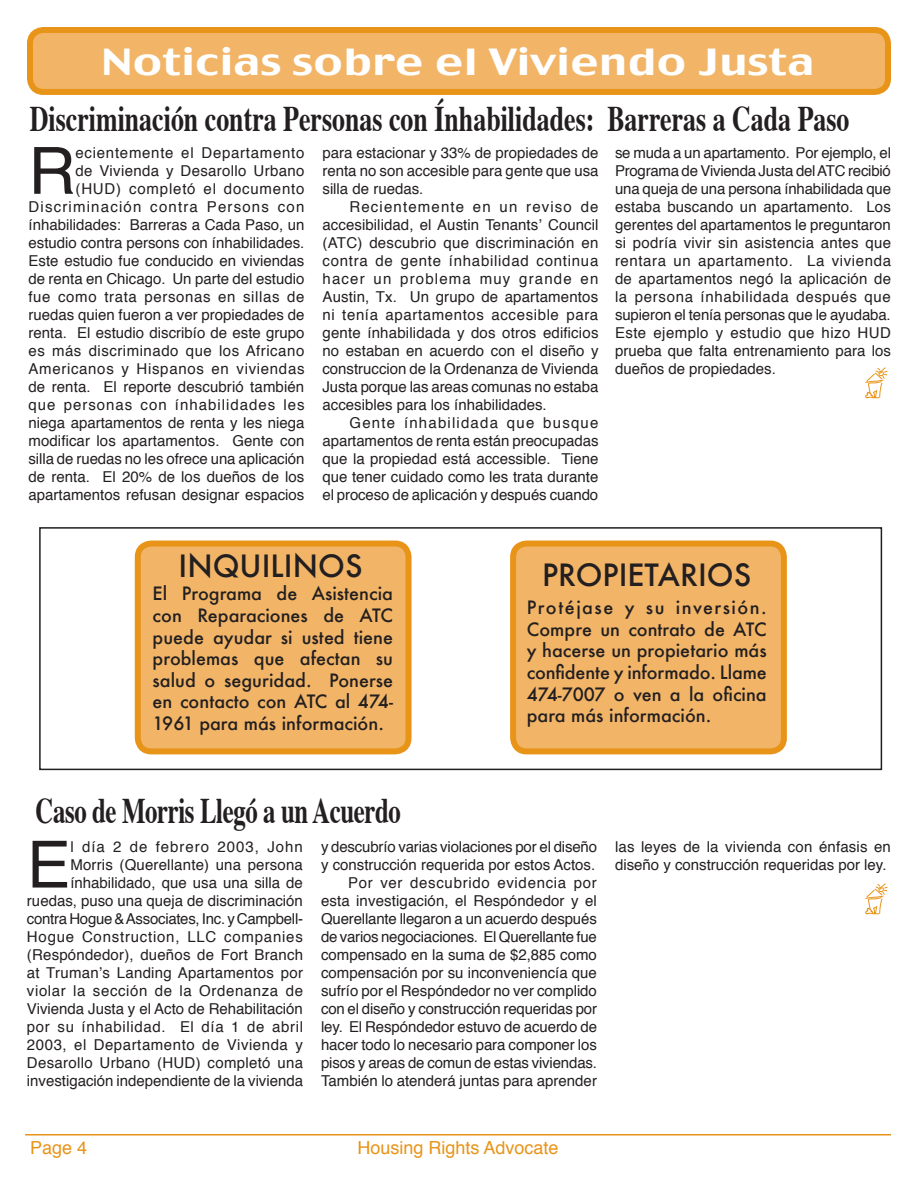
<style>
.page{position:relative;width:918px;height:1188px;background:#fff}
.page>*{position:absolute;margin:0;border:0;box-sizing:border-box;transform-origin:0 0}
.t1{font:65.1px "Helvetica";color:#231f20}
.t2{font:700 36px "Times";color:#231f20;scale:.72 1}
.t3{font:36px "Charcoal";color:#fff;scale:1.26 1}
.t4{font:700 36px "Times";color:#231f20;scale:.69 1}
.t5{font:500 30px "Futura";color:#231f20}
.t6{font:500 18px/21.6px "Futura";color:#231f20;text-align:justify}
.t7{font:18px "Helvetica";color:#e89418}
.t8{font:15px/18px "Helvetica";color:#231f20;text-align:justify}
</style>
<div class="page">
<svg style="left:27px;top:27px;width:864px;height:65px;background:#f0b05c"></svg>
<hr style="left:25px;top:1134px;width:866px;height:2px;background:#e89418">
<svg style="left:510px;top:540px;width:277px;height:211px;background:#f1b262"></svg>
<svg style="left:134px;top:540px;width:278px;height:211px;background:#f1b363"></svg>
<div style="left:39px;top:527px;width:843px;height:243px;border:2px solid #231f20"></div>
<svg style="left:866px;top:368px;width:21px;height:30px"></svg>
<svg style="left:866px;top:884px;width:21px;height:30px"></svg>
<h2 class="t3" style="left:101px;top:38px;width:567px">Noticias sobre el Viviendo Justa</h2>
<h2 class="t2" style="left:30px;top:85px;width:1140px">Discriminación contra Personas con Ínhabilidades: Barreras a Cada Paso</h2>
<h1 class="t1" style="left:28px;top:115px;width:49px">R</h1>
<p class="t8" style="left:322px;top:143px;width:278px">para estacionar y 33% de propiedades de renta no son accesible para gente que usa silla de ruedas.</p>
<p class="t8" style="left:322px;top:197px;width:278px;text-indent:27px">Recientemente en un reviso de accesibilidad, el Austin Tenants’ Council (ATC) descubrio que discriminación en contra de gente ínhabilidad continua hacer un problema muy grande en Austin, Tx. Un grupo de apartamentos ni tenía apartamentos accesible para gente ínhabilidada y dos otros edificios no estaban en acuerdo con el diseño y construccion de la Ordenanza de Vivienda Justa porque las areas comunas no estaba accesibles para los ínhabilidades.</p>
<p class="t8" style="left:322px;top:413px;width:278px;text-indent:27px">Gente ínhabilidada que busque apartamentos de renta están preocupadas que la propiedad está accessible. Tiene que tener cuidado como les trata durante el proceso de aplicación y después cuando</p>
<p class="t8" style="left:615px;top:143px;width:278px">se muda a un apartamento. Por ejemplo, el Programa de Vivienda Justa del ATC recibió una queja de una persona ínhabilidada que estaba buscando un apartamento. Los gerentes del apartamentos le preguntaron si podría vivir sin asistencia antes que rentara un apartamento. La vivienda de apartamentos negó la aplicación de la persona ínhabilidada después que supieron el tenía personas que le ayudaba.<br>Este ejemplo y estudio que hizo HUD prueba que falta entrenamiento para los dueños de propiedades.</p>
<p class="t8" style="left:29px;top:143px;width:278px;text-align:right">ecientemente el Departamento<br>de Vivienda y Desarollo Urbano (HUD) completó el documento Discriminación contra Persons con ínhabilidades: Barreras a Cada Paso, un estudio contra persons con ínhabilidades.<br>Este estudio fue conducido en viviendas de renta en Chicago. Un parte del estudio fue como trata personas en sillas de ruedas quien fueron a ver propiedades de renta. El estudio discribío de este grupo es más discriminado que los Africano Americanos y Hispanos en viviendas de renta. El reporte descubrió también que personas con ínhabilidades les niega apartamentos de renta y les niega modificar los apartamentos. Gente con silla de ruedas no les ofrece una aplicación de renta. El 20% de los dueños de los apartamentos refusan designar espacios</p>
<h3 class="t5" style="left:179px;top:545px;width:185px">INQUILINOS</h3>
<p class="t6" style="left:153px;top:583px;width:242px">El Programa de Asistencia con Reparaciones de ATC puede ayudar si usted tiene problemas que afectan su salud o seguridad. Ponerse en contacto con ATC al 474- 1961 para más información.</p>
<h2 class="t4" style="left:36px;top:776px;width:531px">Caso de Morris Llegó a un Acuerdo</h2>
<h3 class="t5" style="left:542px;top:555px;width:211px">PROPIETARIOS</h3>
<p class="t6" style="left:527px;top:597px;width:242px">Protéjase y su inversión.<br>Compre un contrato de ATC y hacerse un propietario más confidente y informado. Llame 474-7007 o ven a la oficina para más información.</p>
<h1 class="t1" style="left:27px;top:809px;width:45px">E</h1>
<p class="t8" style="left:27px;top:837px;width:278px;text-align:right">l día 2 de febrero 2003, John Morris (Querellante) una persona ínhabilidado, que usa una silla de ruedas, puso una queja de discriminación contra Hogue &amp; Associates, Inc. y Campbell-Hogue Construction, LLC companies (Respóndedor), dueños de Fort Branch at Truman’s Landing Apartamentos por violar la sección de la Ordenanza de Vivienda Justa y el Acto de Rehabilitación por su ínhabilidad. El día 1 de abril 2003, el Departamento de Vivienda y Desarollo Urbano (HUD) completó una investigación independiente de la vivienda</p>
<p class="t8" style="left:321px;top:837px;width:278px;text-align:right">y descubrío varias violaciones por el diseño y construcción requerida por estos Actos.<br>Por ver descubrido evidencia por esta investigación, el Respóndedor y el Querellante llegaron a un acuerdo después de varios negociaciones. El Querellante fue compensado en la suma de $2,885 como compensación por su inconveniencía que sufrío por el Respóndedor no ver complido con el diseño y construcción requeridas por ley. El Respóndedor estuvo de acuerdo de hacer todo lo necesario para componer los pisos y areas de comun de estas viviendas.<br>También lo atenderá juntas para aprender</p>
<p class="t8" style="left:615px;top:837px;width:277px">las leyes de la vivienda con énfasis en diseño y construcción requeridas por ley.</p>
<p class="t7" style="left:30px;top:1133px;width:59px">Page 4</p>
<p class="t7" style="left:357px;top:1133px;width:202px">Housing Rights Advocate</p>
</div>
